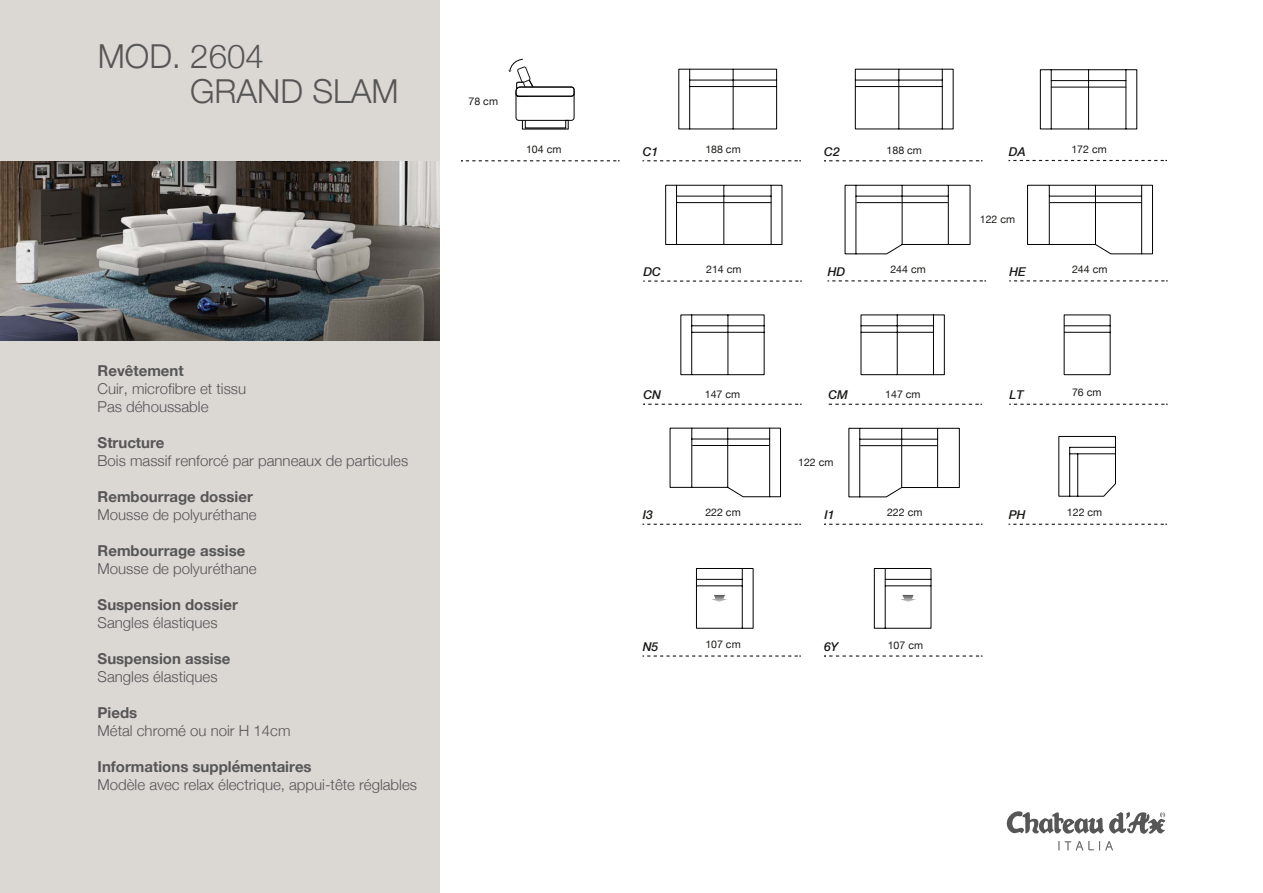
<style>
.page{position:relative;width:1263px;height:893px;background:#fff}
.page>*{position:absolute;margin:0;border:0;box-sizing:border-box;transform-origin:0 0}
.t1{font:300 33px/35px "Helvetica Neue";color:#565656}
.t2{font:300 15px/18px "Helvetica Neue";color:#565656}
.t3{font:700 15px "Helvetica Neue";color:#565656}
.t4{font:italic 500 12.15px "Helvetica Neue";color:#1a1a18}
.t5{font:10.65px "Helvetica Neue";color:#1a1a18}
</style>
<div class="page">
<div style="left:0;top:0;width:439px;height:893px;background:#dbd7d3"></div>
<svg style="left:1006px;top:811px;width:159px;height:23px"></svg>
<svg style="left:1058px;top:841px;width:55px;height:9px"></svg>
<img style="left:0;top:162px;width:439px;height:179px">
<svg style="left:461px;top:160px;width:159px;height:1px"></svg>
<svg style="left:642px;top:160px;width:159px;height:1px"></svg>
<svg style="left:824px;top:160px;width:158px;height:1px"></svg>
<svg style="left:643px;top:280px;width:159px;height:2px"></svg>
<svg style="left:1009px;top:280px;width:159px;height:1px"></svg>
<svg style="left:643px;top:404px;width:159px;height:1px"></svg>
<svg style="left:1008px;top:160px;width:159px;height:1px"></svg>
<svg style="left:827px;top:280px;width:159px;height:1px"></svg>
<svg style="left:642px;top:524px;width:159px;height:1px"></svg>
<svg style="left:824px;top:524px;width:158px;height:1px"></svg>
<svg style="left:1008px;top:524px;width:159px;height:1px"></svg>
<svg style="left:642px;top:655px;width:159px;height:2px"></svg>
<svg style="left:824px;top:655px;width:158px;height:2px"></svg>
<svg style="left:508px;top:59px;width:67px;height:71px"></svg>
<svg style="left:678px;top:68px;width:99px;height:62px"></svg>
<svg style="left:854px;top:68px;width:100px;height:62px"></svg>
<svg style="left:1039px;top:69px;width:98px;height:61px"></svg>
<svg style="left:665px;top:184px;width:118px;height:61px"></svg>
<svg style="left:844px;top:184px;width:127px;height:71px"></svg>
<svg style="left:1027px;top:184px;width:126px;height:71px"></svg>
<svg style="left:680px;top:314px;width:85px;height:61px"></svg>
<svg style="left:1063px;top:314px;width:48px;height:61px"></svg>
<svg style="left:829px;top:404px;width:153px;height:1px"></svg>
<svg style="left:860px;top:314px;width:85px;height:61px"></svg>
<svg style="left:696px;top:568px;width:58px;height:61px"></svg>
<svg style="left:873px;top:568px;width:59px;height:61px"></svg>
<svg style="left:1058px;top:436px;width:58px;height:61px"></svg>
<svg style="left:1009px;top:404px;width:159px;height:1px"></svg>
<svg style="left:848px;top:428px;width:112px;height:70px"></svg>
<svg style="left:669px;top:427px;width:112px;height:70px"></svg>
<h1 class="t1" style="left:190px;top:37px;width:210px;text-indent:-92px">MOD. 2604<br>GRAND SLAM</h1>
<p class="t5" style="left:469px;top:94px;width:31px">78 cm</p>
<p class="t5" style="left:526px;top:141px;width:37px">104 cm</p>
<p class="t3" style="left:98px;top:359px;width:88px">Revêtement</p>
<p class="t2" style="left:98px;top:378px;width:150px">Cuir, microfibre et tissu<br>Pas déhoussable</p>
<p class="t3" style="left:98px;top:431px;width:68px">Structure</p>
<p class="t2" style="left:98px;top:450px;width:312px">Bois massif renforcé par panneaux de particules</p>
<p class="t3" style="left:98px;top:485px;width:157px">Rembourrage dossier</p>
<p class="t2" style="left:98px;top:504px;width:161px">Mousse de polyuréthane</p>
<p class="t3" style="left:98px;top:539px;width:149px">Rembourrage assise</p>
<p class="t2" style="left:98px;top:558px;width:161px">Mousse de polyuréthane</p>
<p class="t3" style="left:98px;top:593px;width:142px">Suspension dossier</p>
<p class="t2" style="left:98px;top:612px;width:122px">Sangles élastiques</p>
<p class="t3" style="left:98px;top:647px;width:134px">Suspension assise</p>
<p class="t2" style="left:98px;top:666px;width:122px">Sangles élastiques</p>
<p class="t3" style="left:98px;top:701px;width:41px">Pieds</p>
<p class="t2" style="left:98px;top:720px;width:194px">Métal chromé ou noir H 14cm</p>
<p class="t3" style="left:98px;top:755px;width:216px">Informations supplémentaires</p>
<p class="t2" style="left:98px;top:774px;width:321px">Modèle avec relax électrique, appui-tête réglables</p>
<p class="t4" style="left:643px;top:141px;width:17px">C1</p>
<p class="t5" style="left:705px;top:141px;width:37px">188 cm</p>
<p class="t4" style="left:824px;top:141px;width:17px">C2</p>
<p class="t5" style="left:886px;top:143px;width:37px">188 cm</p>
<p class="t4" style="left:1009px;top:141px;width:19px">DA</p>
<p class="t5" style="left:1071px;top:141px;width:37px">172 cm</p>
<p class="t5" style="left:980px;top:212px;width:37px">122 cm</p>
<p class="t4" style="left:643px;top:261px;width:19px">DC</p>
<p class="t5" style="left:706px;top:262px;width:37px">214 cm</p>
<p class="t4" style="left:1009px;top:261px;width:18px">HE</p>
<p class="t5" style="left:1072px;top:261px;width:37px">244 cm</p>
<p class="t4" style="left:828px;top:261px;width:19px">HD</p>
<p class="t5" style="left:890px;top:261px;width:37px">244 cm</p>
<p class="t4" style="left:643px;top:385px;width:19px">CN</p>
<p class="t5" style="left:705px;top:386px;width:37px">147 cm</p>
<p class="t4" style="left:828px;top:385px;width:21px">CM</p>
<p class="t5" style="left:885px;top:386px;width:37px">147 cm</p>
<p class="t4" style="left:1009px;top:385px;width:16px">LT</p>
<p class="t5" style="left:1072px;top:385px;width:31px">76 cm</p>
<p class="t5" style="left:798px;top:455px;width:37px">122 cm</p>
<p class="t4" style="left:824px;top:504px;width:12px">I1</p>
<p class="t5" style="left:887px;top:504px;width:37px">222 cm</p>
<p class="t4" style="left:643px;top:505px;width:12px">I3</p>
<p class="t5" style="left:705px;top:505px;width:37px">222 cm</p>
<p class="t4" style="left:1009px;top:505px;width:18px">PH</p>
<p class="t5" style="left:1067px;top:505px;width:37px">122 cm</p>
<p class="t4" style="left:643px;top:636px;width:17px">N5</p>
<p class="t5" style="left:705px;top:637px;width:37px">107 cm</p>
<p class="t4" style="left:824px;top:636px;width:16px">6Y</p>
<p class="t5" style="left:888px;top:638px;width:37px">107 cm</p>
</div>
